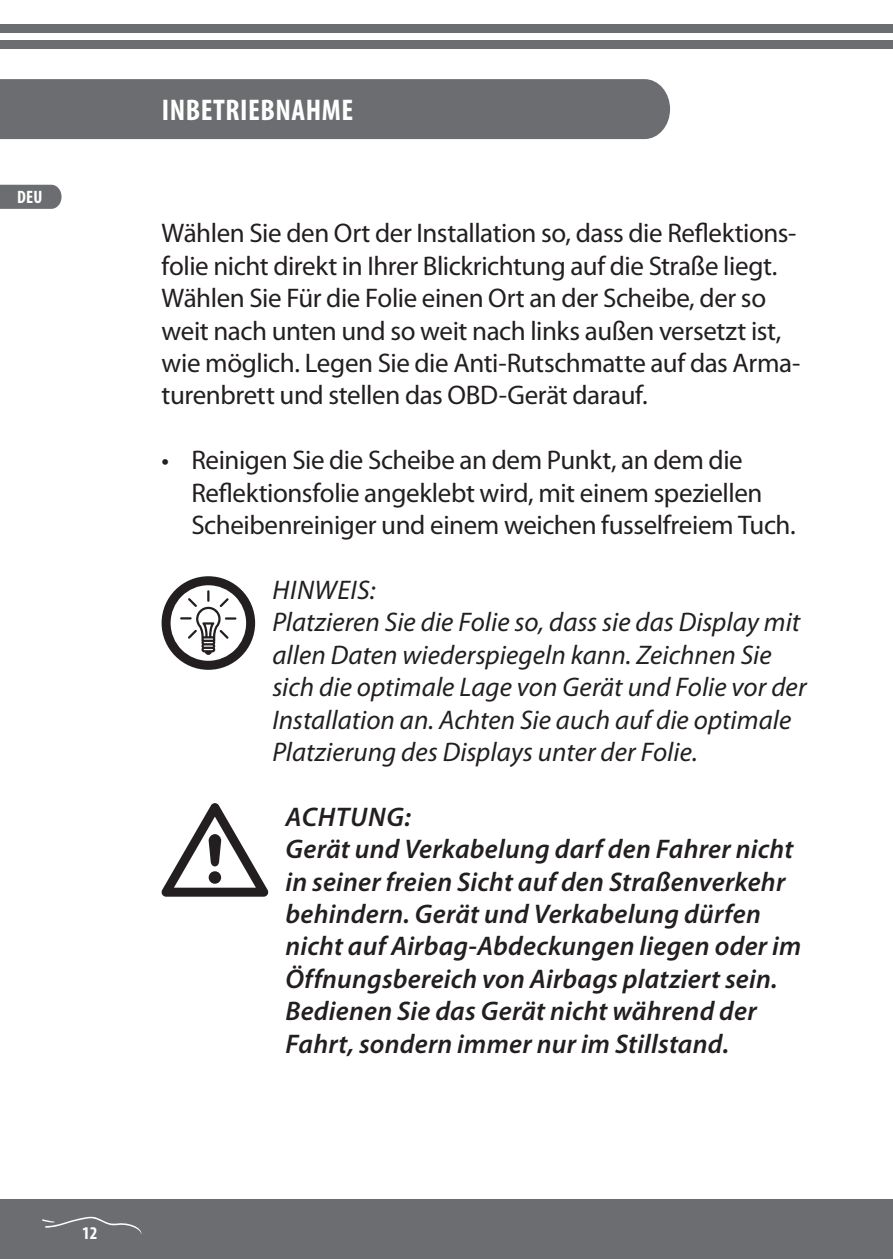
<style>
.page{position:relative;width:893px;height:1259px;background:#fff}
.page>*{position:absolute;margin:0;border:0;box-sizing:border-box;transform-origin:0 0}
.t1{font:700 condensed 30px "Myriad Pro";color:#fff}
.t2{font:27px/32.4px "Myriad Pro";letter-spacing:-.015em;color:#231f20}
.t3{font:italic 600 27px/32.4px "Myriad Pro";letter-spacing:.01em;color:#231f20}
.t4{font:italic 27px/32.4px "Myriad Pro";letter-spacing:.005em;color:#231f20}
.t5{font:700 condensed 18px "Myriad Pro";color:#fff}
</style>
<div class="page">
<div style="left:0;top:1198px;width:893px;height:61px;background:#6c6d70"></div>
<div style="left:0;top:25px;width:893px;height:8px;background:#6c6d70"></div>
<div style="left:0;top:41px;width:893px;height:8px;background:#6c6d70"></div>
<div style="left:0;top:79px;width:670px;height:60px;background:#6c6d70"></div>
<svg style="left:0;top:185px;width:62px;height:24px"></svg>
<svg style="left:42px;top:1216px;width:100px;height:19px"></svg>
<svg style="left:162px;top:576px;width:93px;height:94px"></svg>
<svg style="left:161px;top:803px;width:107px;height:93px"></svg>
<p class="t5" style="left:17px;top:186px;width:27px">DEU</p>
<p class="t1" style="left:162px;top:91px;width:23px">INBETRIEBNAHME</p>
<p class="t2" style="left:162px;top:218px;width:640px">Wählen Sie den Ort der Installation so, dass die Reflektions&shy;folie nicht direkt in Ihrer Blickrichtung auf die Straße liegt.<br>Wählen Sie Für die Folie einen Ort an der Scheibe, der so weit nach unten und so weit nach links außen versetzt ist, wie möglich. Legen Sie die Anti-Rutschmatte auf das Arma&shy;turenbrett und stellen das OBD-Gerät darauf.</p>
<p class="t2" style="left:191px;top:444px;width:606px;text-indent:-30px">• Reinigen Sie die Scheibe an dem Punkt, an dem die<br>Reflektionsfolie angeklebt wird, mit einem speziellen<br>Scheibenreiniger und einem weichen fusselfreiem Tuch.</p>
<p class="t4" style="left:272px;top:574px;width:536px">HINWEIS:<br>Platzieren Sie die Folie so, dass sie das Display mit allen Daten wiederspiegeln kann. Zeichnen Sie sich die optimale Lage von Gerät und Folie vor der Installation an. Achten Sie auch auf die optimale Platzierung des Displays unter der Folie.</p>
<p class="t3" style="left:285px;top:801px;width:517px">ACHTUNG:<br>Gerät und Verkabelung darf den Fahrer nicht in seiner freien Sicht auf den Straßenverkehr behindern. Gerät und Verkabelung dürfen nicht auf Airbag-Abdeckungen liegen oder im Öffnungsbereich von Airbags platziert sein.<br>Bedienen Sie das Gerät nicht während der Fahrt, sondern immer nur im Stillstand.</p>
<p class="t5" style="left:82px;top:1221px;width:17px">12</p>
</div>
